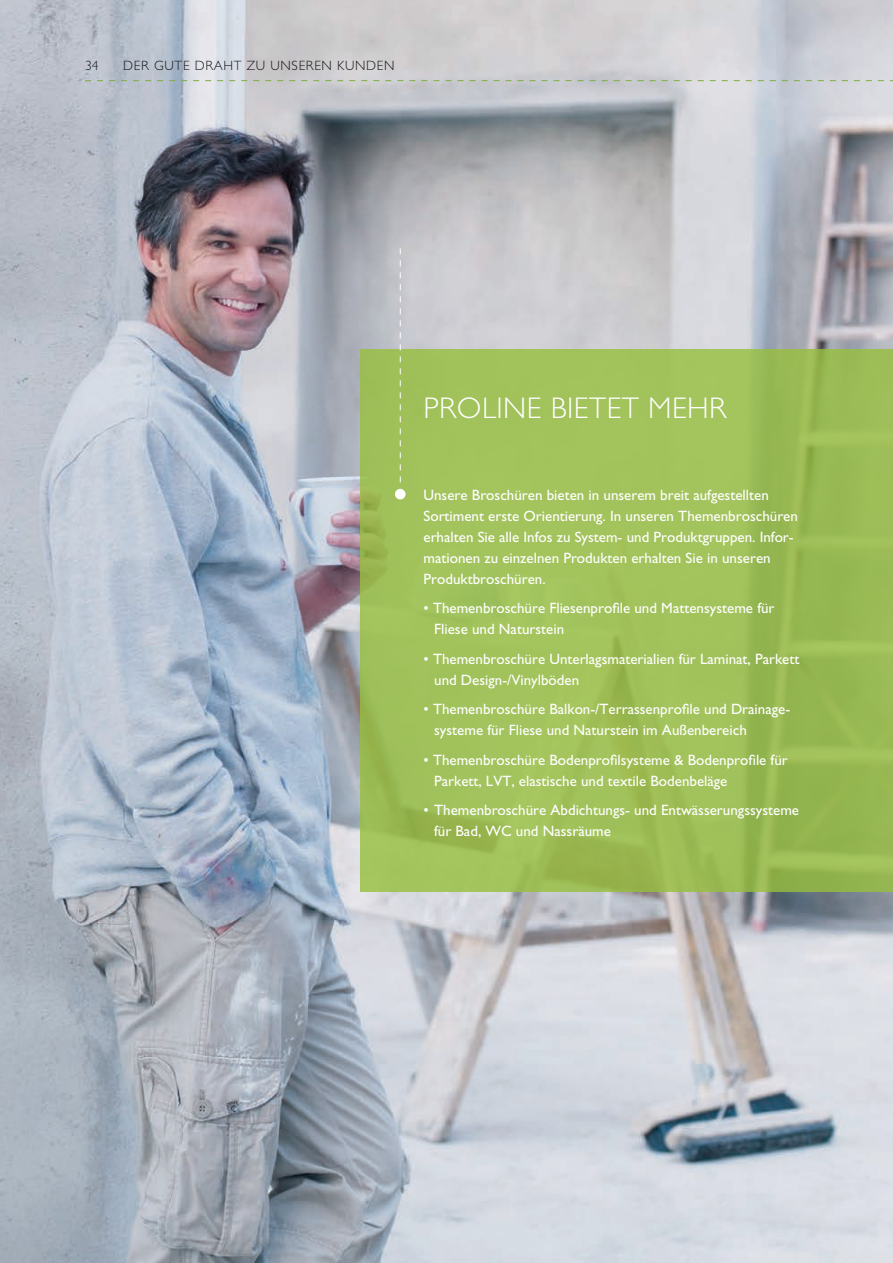
<style>
.page{position:relative;width:893px;height:1263px;background:#fff}
.page>*{position:absolute;margin:0;border:0;box-sizing:border-box;transform-origin:0 0}
.t1{font:300 30px "Gill Sans";letter-spacing:.015em;color:#fff}
.t2{font:15px/21px "Gill Sans";color:#fff}
.t3{font:300 13.5px "Gill Sans";letter-spacing:.05em;color:#1a181b}
</style>
<div class="page">
<img style="left:0;top:0;width:893px;height:1263px">
<svg style="left:85px;top:80px;width:808px;height:1px"></svg>
<div style="left:360px;top:349px;width:533px;height:542px;background:linear-gradient(to bottom,#a1c15b,#9cbc56)"></div>
<svg style="left:400px;top:248px;width:1px;height:234px"></svg>
<div style="left:395px;top:489px;width:11px;height:10px;background:#fff;border-radius:50%"></div>
<p class="t3" style="left:85px;top:58px;width:15px">34</p>
<p class="t3" style="left:123px;top:58px;width:273px">DER GUTE DRAHT ZU UNSEREN KUNDEN</p>
<h1 class="t1" style="left:423px;top:391px;width:304px">PROLINE BIETET MEHR</h1>
<p class="t2" style="left:423px;top:484px;width:376px">Unsere Broschüren bieten in unserem breit aufgestellten Sortiment erste Orientierung. In unseren Themenbroschüren erhalten Sie alle Infos zu System- und Produktgruppen. Infor&shy;mationen zu einzelnen Produkten erhalten Sie in unseren Produktbroschüren.</p>
<p class="t2" style="left:434px;top:598px;width:342px;text-indent:-11px">• Themenbroschüre Fliesenprofile und Mattensysteme für<br>Fliese und Naturstein</p>
<p class="t2" style="left:434px;top:648px;width:367px;text-indent:-11px">• Themenbroschüre Unterlagsmaterialien für Laminat, Parkett und Design-/Vinylböden</p>
<p class="t2" style="left:434px;top:699px;width:358px;text-indent:-11px">• Themenbroschüre Balkon-/Terrassenprofile und Drainage&shy;systeme für Fliese und Naturstein im Außenbereich</p>
<p class="t2" style="left:434px;top:749px;width:355px;text-indent:-11px">• Themenbroschüre Bodenprofilsysteme &amp; Bodenprofile für<br>Parkett, LVT, elastische und textile Bodenbeläge</p>
<p class="t2" style="left:434px;top:800px;width:366px;text-indent:-11px">• Themenbroschüre Abdichtungs- und Entwässerungssysteme für Bad, WC und Nassräume</p>
</div>
